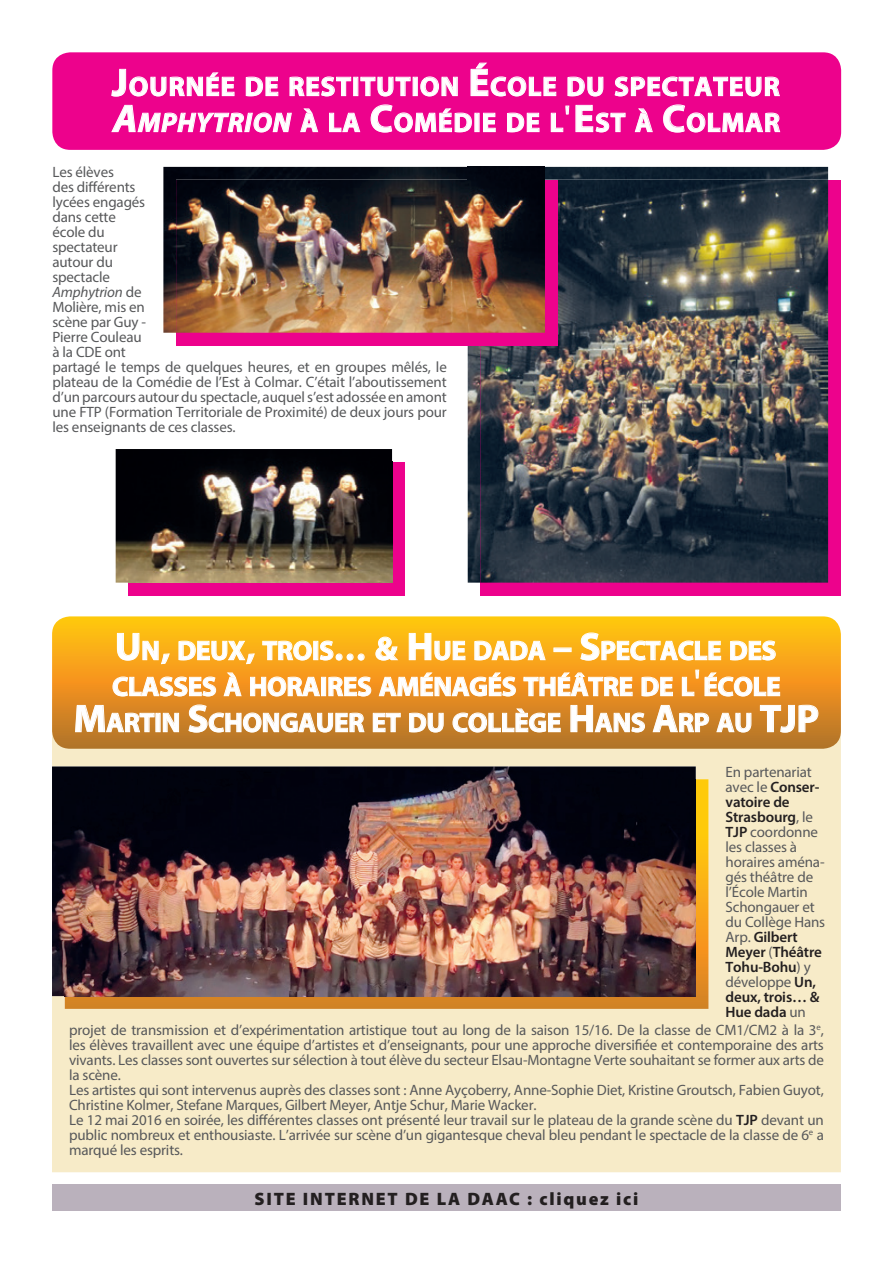
<style>
.page{position:relative;width:893px;height:1263px;background:#fff}
.page>*{position:absolute;margin:0;border:0;box-sizing:border-box;transform-origin:0 0}
.t1{font:700 27.3px/36px "Myriad Pro";letter-spacing:-.015em;color:#fff;text-align:center}
.t2{font:700 27.3px/36px "Myriad Pro";letter-spacing:.03em;color:#fff}
.t3{font:900 18px "Myriad Pro";letter-spacing:.1em;color:#231f20}
.t4{font:15px/15px "Myriad Pro";letter-spacing:-.01em;color:#57585a}
.s1{font-size:39px}
.s2{font-style:italic;font-size:39px}
.s3{font-style:italic}
.s4{font-weight:400;font-size:33px}
.s5{font-size:33px}
.s6{font-weight:600;color:#231f20}
</style>
<div class="page">
<div style="left:52px;top:1185px;width:789px;height:26px;background:#bab1bc"></div>
<div style="left:52px;top:749px;width:789px;height:423px;background:#f7ebc8"></div>
<div style="left:52px;top:52px;width:789px;height:98px;background:#ed028c;border-radius:18px"></div>
<svg style="left:52px;top:616px;width:789px;height:133px;background:#e09a20"></svg>
<div style="left:480px;top:180px;width:361px;height:415px;background:#ed028c"></div>
<img style="left:468px;top:167px;width:360px;height:416px">
<img style="left:480px;top:180px;width:348px;height:403px">
<svg style="left:65px;top:779px;width:643px;height:230px;background:#d48a24"></svg>
<img style="left:52px;top:766px;width:644px;height:230px">
<img style="left:65px;top:779px;width:631px;height:217px">
<div style="left:176px;top:180px;width:382px;height:165px;background:#ed028c"></div>
<img style="left:163px;top:167px;width:305px;height:166px">
<img style="left:468px;top:167px;width:77px;height:13px">
<img style="left:176px;top:180px;width:369px;height:153px">
<div style="left:128px;top:462px;width:277px;height:133px;background:#ed028c"></div>
<img style="left:116px;top:449px;width:276px;height:134px">
<img style="left:128px;top:462px;width:264px;height:121px">
<svg style="left:111px;top:62px;width:670px;height:71px"></svg>
<svg style="left:112px;top:632px;width:668px;height:65px;background:#f8b03b"></svg>
<svg style="left:75px;top:704px;width:80px;height:29px;background:#d7994f"></svg>
<svg style="left:162px;top:712px;width:17px;height:21px"></svg>
<svg style="left:188px;top:704px;width:177px;height:29px;background:#d7984d"></svg>
<svg style="left:372px;top:712px;width:29px;height:21px"></svg>
<svg style="left:409px;top:712px;width:35px;height:21px"></svg>
<svg style="left:452px;top:708px;width:109px;height:25px;background:#d69b53"></svg>
<svg style="left:570px;top:704px;width:75px;height:29px;background:#d7994e"></svg>
<svg style="left:652px;top:704px;width:57px;height:29px;background:#d7974b"></svg>
<svg style="left:716px;top:709px;width:36px;height:24px"></svg>
<svg style="left:759px;top:704px;width:60px;height:29px;background:#d59447"></svg>
<h1 class="t2" style="left:112px;top:68px;width:670px"><span class="s1">J</span>OURNÉE DE RESTITUTION <span class="s1">É</span>COLE DU SPECTATEUR<br><span class="s2">A</span><span class="s3">MPHYTRION</span> À LA <span class="s1">C</span>OMÉDIE DE L<span class="s4">'</span><span class="s1">E</span>ST À <span class="s1">C</span>OLMAR</h1>
<p class="t4" style="left:52px;top:164px;width:396px">Les élèves<br>des différents<br>lycées engagés<br>dans cette<br>école du<br>spectateur<br>autour du<br>spectacle<br><span class="s3">Amphytrion</span> de<br>Molière, mis en<br>scène par Guy -<br>Pierre Couleau<br>à la CDE ont<br>partagé le temps de quelques heures, et en groupes mêlés, le plateau de la Comédie de l’Est à Colmar. C’était l’aboutissement d’un parcours autour du spectacle, auquel s’est adossée en amont une FTP (Formation Territoriale de Proximité) de deux jours pour les enseignants de ces classes.</p>
<h1 class="t1" style="left:74px;top:632px;width:747px"><span class="s1">U</span>N<span class="s5">,</span> DEUX<span class="s5">,</span> TROIS<span class="s5">… &amp;</span> <span class="s1">H</span>UE DADA <span class="s1">– S</span>PECTACLE DES<br>CLASSES À HORAIRES AMÉNAGÉS THÉÂTRE DE L<span class="s4">'</span>ÉCOLE<br><span class="s1">M</span>ARTIN <span class="s1">S</span>CHONGAUER ET DU COLLÈGE <span class="s1">H</span>ANS <span class="s1">A</span>RP AU <span class="s1">TJP</span></h1>
<p class="t4" style="left:725px;top:764px;width:101px">En partenariat avec le <span class="s6">Conser&shy;vatoire de<br>Strasbourg</span>, le<br><span class="s6">TJP</span> coordonne les classes à horaires aména&shy;gés théâtre de l’École Martin<br>Schongauer et du Collège Hans<br>Arp. <span class="s6">Gilbert<br>Meyer</span> (<span class="s6">Théâtre<br>Tohu-Bohu</span>) y développe <span class="s6">Un, deux, trois… &amp;<br>Hue dada</span> un</p>
<p class="t4" style="left:69px;top:1022px;width:756px">projet de transmission et d’expérimentation artistique tout au long de la saison 15/16. De la classe de CM1/CM2 à la 3<sup>e</sup>, les élèves travaillent avec une équipe d’artistes et d’enseignants, pour une approche diversifiée et contemporaine des arts vivants. Les classes sont ouvertes sur sélection à tout élève du secteur Elsau-Montagne Verte souhaitant se former aux arts de la scène.<br>Les artistes qui sont intervenus auprès des classes sont : Anne Ayçoberry, Anne-Sophie Diet, Kristine Groutsch, Fabien Guyot, Christine Kolmer, Stefane Marques, Gilbert Meyer, Antje Schur, Marie Wacker.<br>Le 12 mai 2016 en soirée, les différentes classes ont présenté leur travail sur le plateau de la grande scène du <span class="s6">TJP</span> devant un public nombreux et enthousiaste. L’arrivée sur scène d’un gigantesque cheval bleu pendant le spectacle de la classe de 6<sup>e</sup> a marqué les esprits.</p>
<p class="t3" style="left:255px;top:1187px;width:385px">SITE INTERNET DE LA DAAC : cliquez ici</p>
</div>
